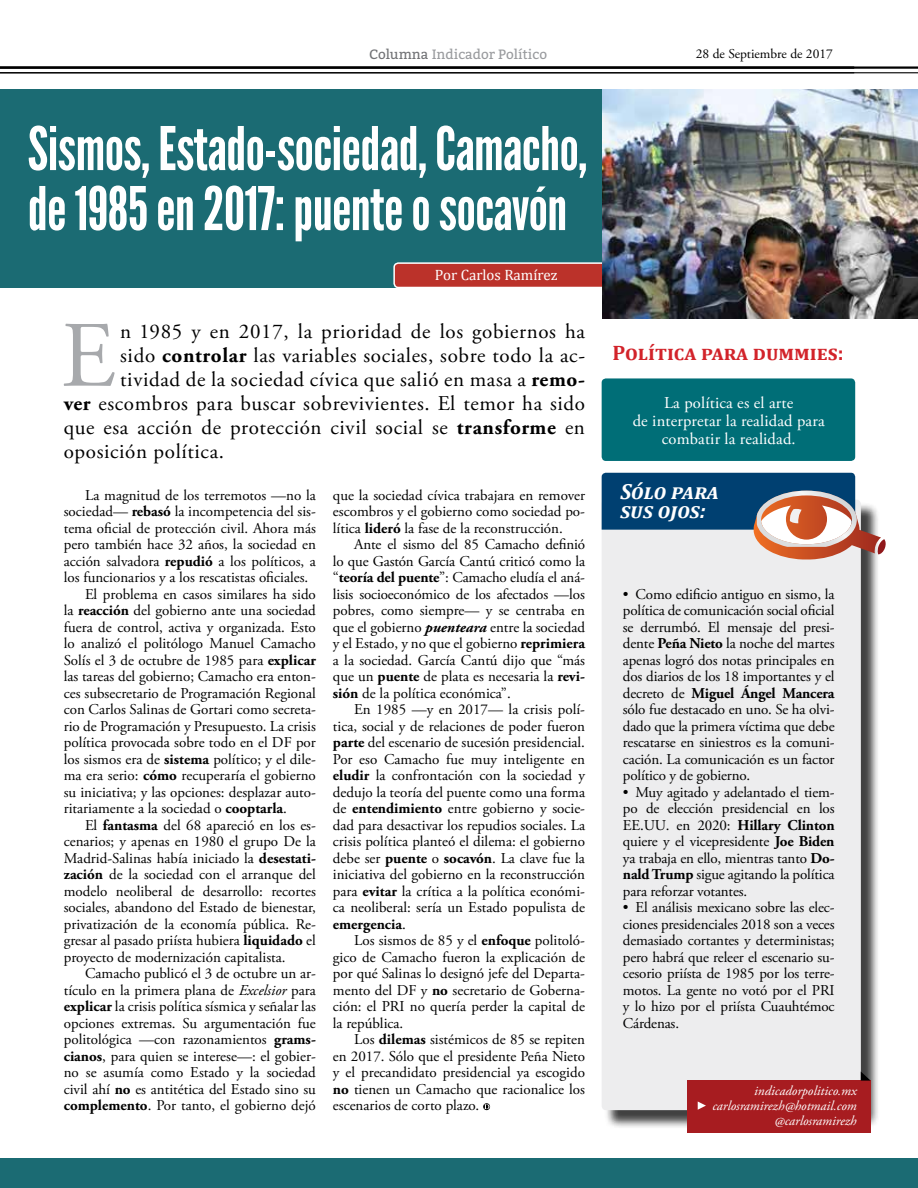
<style>
.page{position:relative;width:918px;height:1188px;background:#fff}
.page>*{position:absolute;margin:0;border:0;box-sizing:border-box;transform-origin:0 0}
.t1{font:93.45px "Adobe Garamond Pro";color:#a7a9ac}
.t2{font:60px/60px "League Gothic";letter-spacing:-.01em;color:#fff}
.t3{font:italic 700 21.9px/19.5px "Cambria";color:#fff}
.t4{font:21px "Adobe Garamond Pro";letter-spacing:.03em;color:#000}
.t5{font:700 21px "Cambria";color:#d2232a}
.t6{font:16.5px/18px "Adobe Garamond Pro";letter-spacing:.01em;color:#fff;text-align:center}
.t7{font:15px/16.5px "Adobe Garamond Pro";color:#000;text-align:justify}
.t8{font:15px "Cambria";color:#fff}
.t9{font:italic 13.5px/15px "Adobe Garamond Pro";color:#fff;text-align:right}
.t10{font:13.5px "Bitter";color:#999b9e}
.t11{font:13.5px "Adobe Garamond Pro";color:#000}
.s1{color:#717275}
.s2{font-weight:700}
.s3{font-style:italic}
.s4{font-weight:700;font-style:italic}
</style>
<div class="page">
<hr style="left:0;top:66px;width:918px;height:3px;background:#000">
<hr style="left:0;top:72px;width:918px;height:1px;background:#000">
<div style="left:0;top:89px;width:918px;height:198px;background:#1b6b73"></div>
<div style="left:394px;top:263px;width:215px;height:24px;background:#bb322a;border-radius:4px"></div>
<div style="left:393px;top:262px;width:217px;height:26px;border:2px solid #fff;border-radius:4px"></div>
<svg style="left:484px;top:1104px;width:6px;height:5px"></svg>
<div style="left:602px;top:378px;width:253px;height:83px;background:#006e77;border-radius:4px"></div>
<div style="left:604px;top:502px;width:276px;height:627px;background:#000;opacity:.75"></div>
<div style="left:602px;top:500px;width:259px;height:610px;background:#ededee;border-radius:4px"></div>
<svg style="left:602px;top:473px;width:284px;height:86px"></svg>
<div style="left:687px;top:1081px;width:184px;height:52px;background:#a71c20"></div>
<svg style="left:698px;top:1101px;width:8px;height:9px"></svg>
<svg style="left:861px;top:1071px;width:10px;height:10px"></svg>
<img style="left:602px;top:89px;width:316px;height:229px">
<div style="left:0;top:1158px;width:918px;height:30px;background:#1b6b73"></div>
<p class="t10" style="left:369px;top:45px;width:179px"><span class="s1">Columna</span> Indicador Político</p>
<h2 class="t2" style="left:28px;top:119px;width:561px">Sismos, Estado-sociedad, Camacho, de 1985 en 2017: puente o socavón</h2>
<p class="t8" style="left:435px;top:266px;width:124px">Por Carlos Ramírez</p>
<h1 class="t1" style="left:61px;top:300px;width:56px">E</h1>
<h3 class="t4" style="left:120px;top:318px;width:466px">n 1985 y en 2017, la prioridad de los gobiernos ha</h3>
<h3 class="t4" style="left:120px;top:342px;width:466px">sido <span class="s2">controlar</span> las variables sociales, sobre todo la ac-</h3>
<h3 class="t4" style="left:120px;top:366px;width:466px">tividad de la sociedad cívica que salió en masa a <span class="s2">remo-</span></h3>
<h3 class="t4" style="left:64px;top:390px;width:523px"><span class="s2">ver</span> escombros para buscar sobrevivientes. El temor ha sido</h3>
<h3 class="t4" style="left:64px;top:414px;width:523px">que esa acción de protección civil social se <span class="s2">transforme</span> en</h3>
<h3 class="t4" style="left:64px;top:438px;width:162px">oposición política.</h3>
<p class="t7" style="left:85px;top:487px;width:232px">La magnitud de los terremotos —no la</p>
<p class="t7" style="left:64px;top:504px;width:254px">sociedad— <span class="s2">rebasó</span> la incompetencia del sis-</p>
<p class="t7" style="left:64px;top:520px;width:254px">tema oficial de protección civil. Ahora más</p>
<p class="t7" style="left:64px;top:537px;width:254px">pero también hace 32 años, la sociedad en</p>
<p class="t7" style="left:64px;top:553px;width:254px">acción salvadora <span class="s2">repudió</span> a los políticos, a</p>
<p class="t7" style="left:64px;top:570px;width:246px">los funcionarios y a los rescatistas oficiales.</p>
<p class="t7" style="left:85px;top:586px;width:232px">El problema en casos similares ha sido</p>
<p class="t7" style="left:64px;top:603px;width:254px">la <span class="s2">reacción</span> del gobierno ante una sociedad</p>
<p class="t7" style="left:64px;top:619px;width:254px">fuera de control, activa y organizada. Esto</p>
<p class="t7" style="left:64px;top:636px;width:254px">lo analizó el politólogo Manuel Camacho</p>
<p class="t7" style="left:64px;top:652px;width:254px">Solís el 3 de octubre de 1985 para <span class="s2">explicar</span></p>
<p class="t7" style="left:64px;top:669px;width:254px">las tareas del gobierno; Camacho era enton-</p>
<p class="t7" style="left:64px;top:685px;width:254px">ces subsecretario de Programación Regional</p>
<p class="t7" style="left:64px;top:702px;width:254px">con Carlos Salinas de Gortari como secreta-</p>
<p class="t7" style="left:64px;top:718px;width:254px">rio de Programación y Presupuesto. La crisis</p>
<p class="t7" style="left:64px;top:735px;width:254px">política provocada sobre todo en el DF por</p>
<p class="t7" style="left:64px;top:751px;width:254px">los sismos era de <span class="s2">sistema</span> político; y el dile-</p>
<p class="t7" style="left:64px;top:768px;width:254px">ma era serio: <span class="s2">cómo</span> recuperaría el gobierno</p>
<p class="t7" style="left:64px;top:784px;width:254px">su iniciativa; y las opciones: desplazar auto-</p>
<p class="t7" style="left:64px;top:801px;width:225px">ritariamente a la sociedad o <span class="s2">cooptarla</span>.</p>
<p class="t7" style="left:85px;top:817px;width:232px">El <span class="s2">fantasma</span> del 68 apareció en los es-</p>
<p class="t7" style="left:64px;top:834px;width:254px">cenarios; y apenas en 1980 el grupo De la</p>
<p class="t7" style="left:64px;top:850px;width:254px">Madrid-Salinas había iniciado la <span class="s2">desestati-</span></p>
<p class="t7" style="left:64px;top:867px;width:254px"><span class="s2">zación</span> de la sociedad con el arranque del</p>
<p class="t7" style="left:64px;top:883px;width:254px">modelo neoliberal de desarrollo: recortes</p>
<p class="t7" style="left:64px;top:900px;width:254px">sociales, abandono del Estado de bienestar,</p>
<p class="t7" style="left:64px;top:916px;width:254px">privatización de la economía pública. Re-</p>
<p class="t7" style="left:64px;top:933px;width:254px">gresar al pasado priísta hubiera <span class="s2">liquidado</span> el</p>
<p class="t7" style="left:64px;top:949px;width:223px">proyecto de modernización capitalista.</p>
<p class="t7" style="left:85px;top:966px;width:232px">Camacho publicó el 3 de octubre un ar-</p>
<p class="t7" style="left:64px;top:982px;width:254px">tículo en la primera plana de <span class="s3">Excelsior</span> para</p>
<p class="t7" style="left:64px;top:999px;width:254px"><span class="s2">explicar</span> la crisis política sísmica y señalar las</p>
<p class="t7" style="left:64px;top:1015px;width:254px">opciones extremas. Su argumentación fue</p>
<p class="t7" style="left:64px;top:1032px;width:254px">politológica —con razonamientos <span class="s2">grams-</span></p>
<p class="t7" style="left:64px;top:1048px;width:254px"><span class="s2">cianos</span>, para quien se interese—: el gobier-</p>
<p class="t7" style="left:64px;top:1065px;width:254px">no se asumía como Estado y la sociedad</p>
<p class="t7" style="left:64px;top:1081px;width:254px">civil ahí <span class="s2">no</span> es antitética del Estado sino su</p>
<p class="t7" style="left:64px;top:1098px;width:254px"><span class="s2">complemento</span>. Por tanto, el gobierno dejó</p>
<p class="t7" style="left:333px;top:487px;width:254px">que la sociedad cívica trabajara en remover escombros y el gobierno como sociedad po&shy;lítica <span class="s2">lideró</span> la fase de la reconstrucción.</p>
<p class="t7" style="left:333px;top:537px;width:254px;text-indent:21px">Ante el sismo del 85 Camacho definió lo que Gastón García Cantú criticó como la “<span class="s2">teoría del puente</span>”: Camacho eludía el aná&shy;lisis socioeconómico de los afectados —los pobres, como siempre— y se centraba en que el gobierno <span class="s4">puenteara</span> entre la sociedad y el Estado, y no que el gobierno <span class="s2">reprimiera </span>a la sociedad. García Cantú dijo que “más que un <span class="s2">puente</span> de plata es necesaria la <span class="s2">revi&shy;sión</span> de la política económica”.</p>
<p class="t7" style="left:333px;top:702px;width:254px;text-indent:21px">En 1985 —y en 2017— la crisis polí&shy;tica, social y de relaciones de poder fueron <span class="s2">parte</span> del escenario de sucesión presidencial.<br>Por eso Camacho fue muy inteligente en <span class="s2">eludir</span> la confrontación con la sociedad y dedujo la teoría del puente como una forma de <span class="s2">entendimiento</span> entre gobierno y socie&shy;dad para desactivar los repudios sociales. La crisis política planteó el dilema: el gobierno debe ser <span class="s2">puente</span> o <span class="s2">socavón</span>. La clave fue la iniciativa del gobierno en la reconstrucción para <span class="s2">evitar</span> la crítica a la política económi&shy;ca neoliberal: sería un Estado populista de <span class="s2">emergencia</span>.</p>
<p class="t7" style="left:333px;top:933px;width:254px;text-indent:21px">Los sismos de 85 y el <span class="s2">enfoque</span> politoló&shy;gico de Camacho fueron la explicación de por qué Salinas lo designó jefe del Departa&shy;mento del DF y <span class="s2">no</span> secretario de Goberna&shy;ción: el PRI no quería perder la capital de la república.</p>
<p class="t7" style="left:333px;top:1032px;width:254px;text-indent:21px">Los <span class="s2">dilemas</span> sistémicos de 85 se repiten en 2017. Sólo que el presidente Peña Nieto y el precandidato presidencial ya escogido <span class="s2">no</span> tienen un Camacho que racionalice los escenarios de corto plazo.</p>
<p class="t11" style="left:696px;top:46px;width:139px">28 de Septiembre de 2017</p>
<h3 class="t5" style="left:613px;top:338px;width:233px">Política para dummies:</h3>
<p class="t6" style="left:633px;top:394px;width:193px">La política es el arte<br>de interpretar la realidad para combatir la realidad.</p>
<h3 class="t3" style="left:620px;top:481px;width:100px">Sólo para sus ojos:</h3>
<p class="t7" style="left:623px;top:586px;width:213px">• Como edificio antiguo en sismo, la política de comunicación social oficial se derrumbó. El mensaje del presi&shy;dente <span class="s2">Peña Nieto</span> la noche del martes apenas logró dos notas principales en dos diarios de los 18 importantes y el decreto de <span class="s2">Miguel Ángel Mancera </span>sólo fue destacado en uno. Se ha olvi&shy;dado que la primera víctima que debe rescatarse en siniestros es la comuni&shy;cación. La comunicación es un factor político y de gobierno.</p>
<p class="t7" style="left:623px;top:784px;width:213px">• Muy agitado y adelantado el tiem&shy;po de elección presidencial en los EE.UU. en 2020: <span class="s2">Hillary Clinton </span>quiere y el vicepresidente <span class="s2">Joe Biden </span>ya trabaja en ello, mientras tanto <span class="s2">Do&shy;nald Trump</span> sigue agitando la política para reforzar votantes.</p>
<p class="t7" style="left:623px;top:900px;width:213px">• El análisis mexicano sobre las elec&shy;ciones presidenciales 2018 son a veces demasiado cortantes y deterministas; pero habrá que releer el escenario su&shy;cesorio priísta de 1985 por los terre&shy;motos. La gente no votó por el PRI y lo hizo por el priísta Cuauhtémoc Cárdenas.</p>
<p class="t9" style="left:712px;top:1084px;width:146px">indicadorpolitico.mx carlosramirezh@hotmail.com @carlosramirezh</p>
</div>
